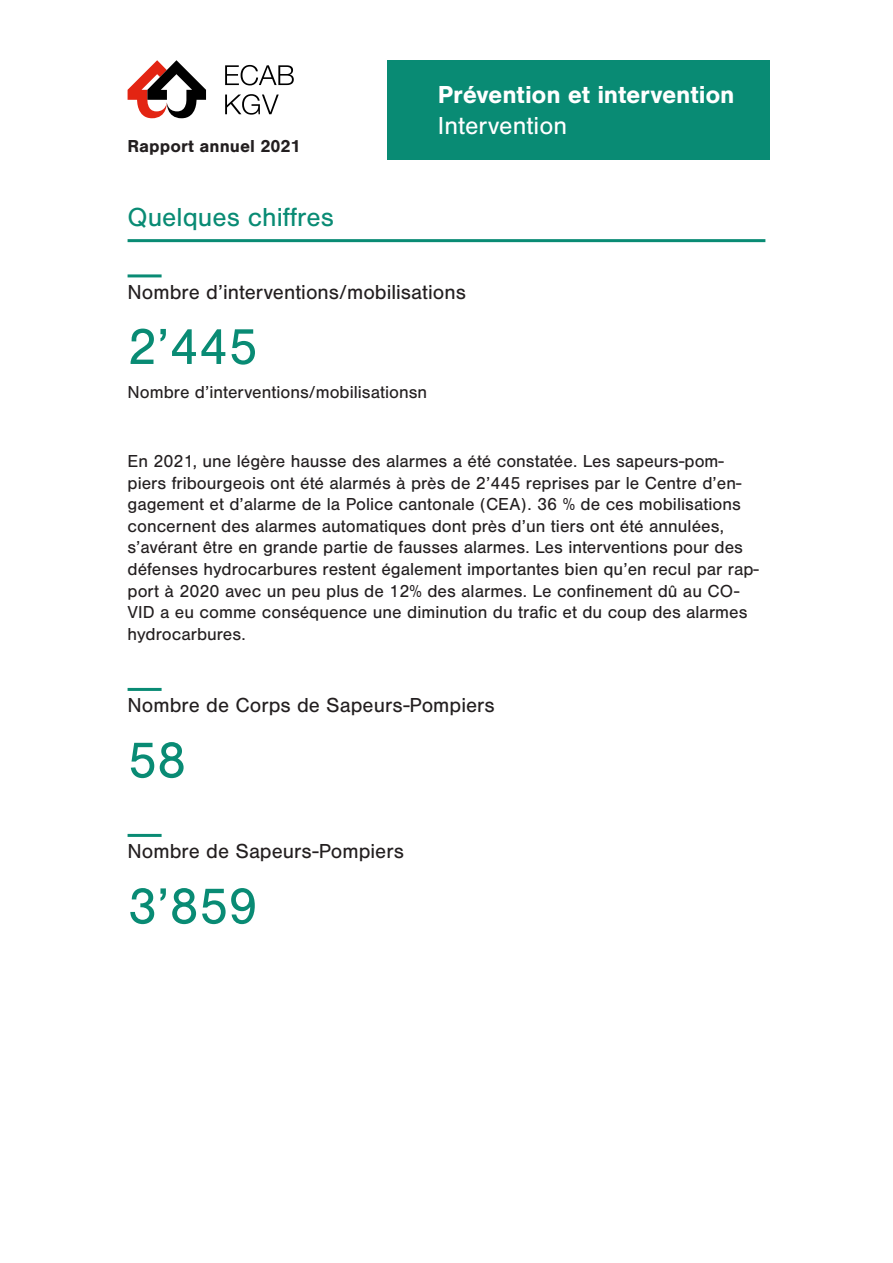
<style>
.page{position:relative;width:893px;height:1263px;background:#fff}
.page>*{position:absolute;margin:0;border:0;box-sizing:border-box;transform-origin:0 0}
.t1{font:52.5px "Nimbus San";color:#098b74}
.t2{font:27px "Nimbus San";color:#098b74}
.t3{font:700 25.5px "Nimbus San";letter-spacing:-.01em;color:#fff}
.t4{font:25.5px "Nimbus San";color:#fff}
.t5{font:21px "Nimbus San";color:#231f20}
.t6{font:18px/21.6px "Nimbus San";color:#231f20}
.t7{font:700 18px "Nimbus San";color:#231f20}
</style>
<div class="page">
<svg style="left:128px;top:60px;width:78px;height:58px"></svg>
<svg style="left:225px;top:94px;width:54px;height:21px"></svg>
<svg style="left:225px;top:65px;width:69px;height:20px"></svg>
<hr style="left:128px;top:239px;width:637px;height:3px;background:#098b74">
<hr style="left:128px;top:274px;width:34px;height:3px;background:#098b74">
<hr style="left:128px;top:688px;width:34px;height:3px;background:#098b74">
<hr style="left:128px;top:834px;width:34px;height:3px;background:#098b74">
<div style="left:387px;top:60px;width:383px;height:99px;background:#098b74"></div>
<p class="t7" style="left:128px;top:136px;width:175px">Rapport annuel 2021</p>
<h2 class="t2" style="left:128px;top:203px;width:208px">Quelques chiffres</h2>
<h3 class="t3" style="left:438px;top:80px;width:298px">Prévention et intervention</h3>
<h3 class="t4" style="left:438px;top:111px;width:131px">Intervention</h3>
<p class="t5" style="left:128px;top:280px;width:340px">Nombre d’interventions/mobilisations</p>
<h1 class="t1" style="left:128px;top:318px;width:132px">2’445</h1>
<p class="t6" style="left:128px;top:382px;width:301px">Nombre d’interventions/mobilisationsn</p>
<p class="t6" style="left:128px;top:451px;width:633px">En 2021, une légère hausse des alarmes a été constatée. Les sapeurs-pom&shy;piers fribourgeois ont été alarmés à près de 2’445 reprises par le Centre d’en&shy;gagement et d’alarme de la Police cantonale (CEA). 36 % de ces mobilisations concernent des alarmes automatiques dont près d’un tiers ont été annulées, s’avérant être en grande partie de fausses alarmes. Les interventions pour des défenses hydrocarbures restent également importantes bien qu’en recul par rap&shy;port à 2020 avec un peu plus de 12% des alarmes. Le confinement dû au CO-VID a eu comme conséquence une diminution du trafic et du coup des alarmes hydrocarbures.</p>
<p class="t5" style="left:128px;top:694px;width:369px">Nombre de Corps de Sapeurs-Pompiers</p>
<h1 class="t1" style="left:128px;top:731px;width:60px">58</h1>
<p class="t5" style="left:128px;top:840px;width:278px">Nombre de Sapeurs-Pompiers</p>
<h1 class="t1" style="left:128px;top:877px;width:132px">3’859</h1>
</div>
